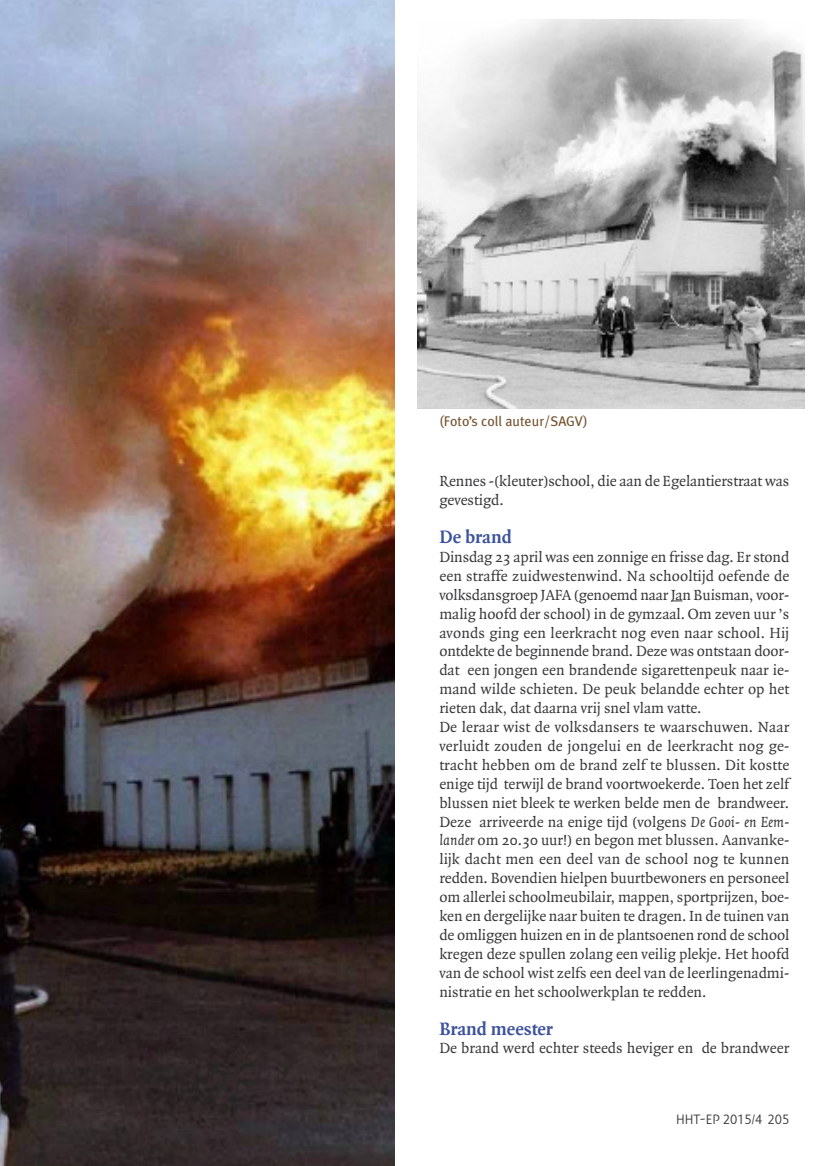
<style>
.page{position:relative;width:834px;height:1166px;background:#fff}
.page>*{position:absolute;margin:0;border:0;box-sizing:border-box;transform-origin:0 0}
.t1{font:700 19.25px "Quadraat";color:#3d529d}
.t2{font:15.75px/18.9px "Quadraat";color:#39383a}
.t3{font:14px "Meta Plus";color:#755531}
.t4{font:300 14px "Qheader";color:#39383a}
.s1{font-style:italic}
</style>
<div class="page">
<img style="left:0;top:0;width:394px;height:1166px">
<img style="left:417px;top:20px;width:386px;height:388px">
<p class="t3" style="left:439px;top:413px;width:150px">(Foto’s coll auteur/SAGV)</p>
<p class="t2" style="left:439px;top:472px;width:351px">Rennes -(kleuter)school, die aan de Egelantierstraat was gevestigd.</p>
<p class="t1" style="left:439px;top:527px;width:74px">De brand</p>
<p class="t2" style="left:439px;top:548px;width:351px">Dinsdag 23 april was een zonnige en frisse dag. Er stond een straffe zuidwestenwind. Na schooltijd oefende de volksdansgroep JAFA (genoemd naar Jan Buisman, voor&shy;malig hoofd der school) in de gymzaal. Om zeven uur ’s avonds ging een leerkracht nog even naar school. Hij ontdekte de beginnende brand. Deze was ontstaan door&shy;dat een jongen een brandende sigarettenpeuk naar ie&shy;mand wilde schieten. De peuk belandde echter op het rieten dak, dat daarna vrij snel vlam vatte.<br>De leraar wist de volksdansers te waarschuwen. Naar verluidt zouden de jongelui en de leerkracht nog ge&shy;tracht hebben om de brand zelf te blussen. Dit kostte enige tijd terwijl de brand voortwoekerde. Toen het zelf blussen niet bleek te werken belde men de brandweer.<br>Deze arriveerde na enige tijd (volgens <span class="s1">De Gooi- en Eem&shy;lander</span> om 20.30 uur!) en begon met blussen. Aanvanke&shy;lijk dacht men een deel van de school nog te kunnen redden. Bovendien hielpen buurtbewoners en personeel om allerlei schoolmeubilair, mappen, sportprijzen, boe&shy;ken en dergelijke naar buiten te dragen. In de tuinen van de omliggen huizen en in de plantsoenen rond de school kregen deze spullen zolang een veilig plekje. Het hoofd van de school wist zelfs een deel van de leerlingenadmi&shy;nistratie en het schoolwerkplan te redden.</p>
<p class="t1" style="left:439px;top:1018px;width:115px">Brand meester</p>
<p class="t2" style="left:439px;top:1039px;width:351px">De brand werd echter steeds heviger en de brandweer</p>
<p class="t4" style="left:676px;top:1112px;width:115px">HHT-EP 2015/4 205</p>
</div>
